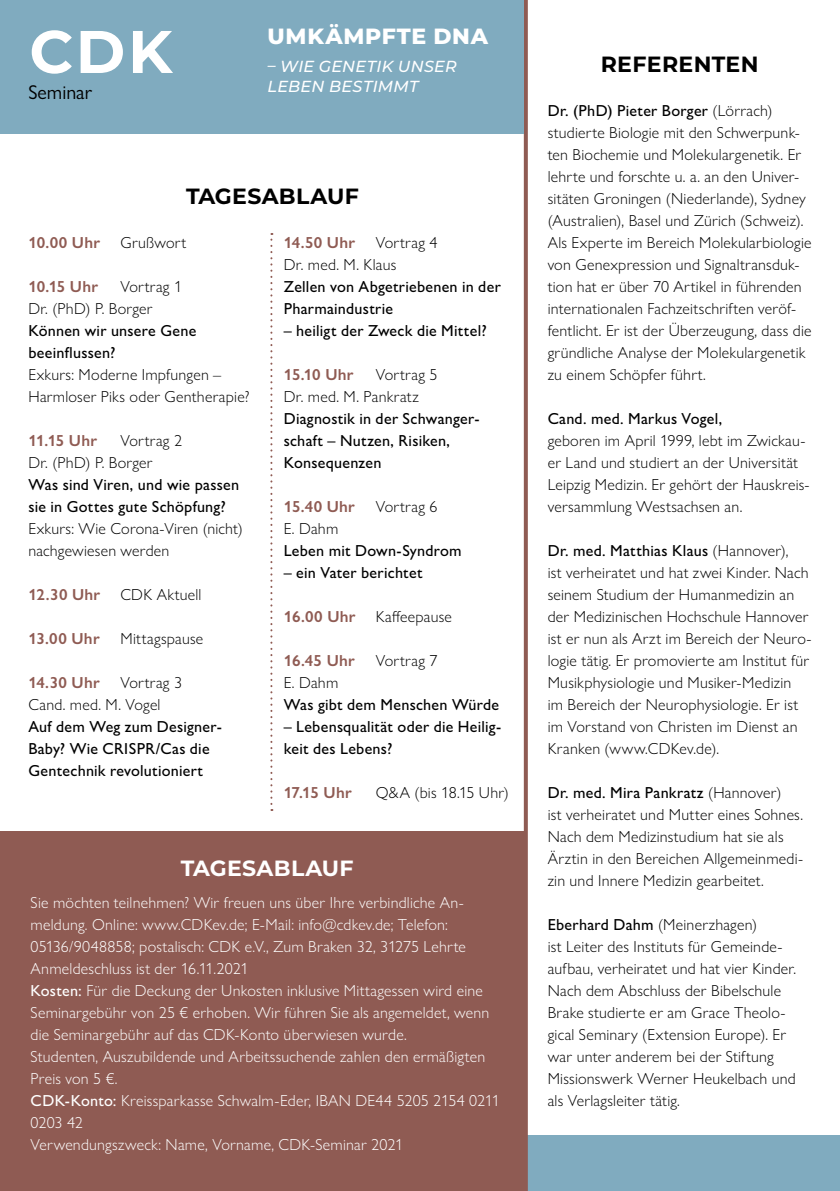
<style>
.page{position:relative;width:840px;height:1191px;background:#fff}
.page>*{position:absolute;margin:0;border:0;box-sizing:border-box;transform-origin:0 0}
.t1{font:700 60px "Montserrat";color:#fff}
.t2{font:700 22px "Montserrat";letter-spacing:.015em;color:#000}
.t3{font:800 22px "Montserrat";letter-spacing:.03em;color:#fff}
.t4{font:700 22px "Montserrat";letter-spacing:.015em;color:#fff}
.t5{font:20px "Gill Sans Nova";color:#000}
.Text{font:300 16px/22px "Gill Sans Nova";letter-spacing:.015em;color:#000}
.Text-2{font:300 16px/22px "Gill Sans Nova";letter-spacing:.015em;color:#fff}
.Text-3{font:500 16px/22px "Gill Sans Nova";letter-spacing:.015em;color:#000}
.t6{font:600 16px "Gill Sans Nova";letter-spacing:.02em;color:#8f5b53}
.t7{font:italic 500 16px "Montserrat";letter-spacing:.015em;color:#fff}
.s1{font-weight:500}
</style>
<div class="page">
<div style="left:501px;top:1135px;width:338px;height:56px;background:#80abbf"></div>
<div style="left:0;top:832px;width:525px;height:359px;background:#8f5b53"></div>
<svg style="left:523px;top:0;width:4px;height:1191px;fill:#8f5b53"></svg>
<div style="left:0;top:0;width:523px;height:133px;background:#80abbf"></div>
<svg style="left:270px;top:233px;width:2px;height:578px"></svg>
<p class="t1" style="left:29px;top:8px;width:144px">CDK</p>
<p class="t5" style="left:28px;top:80px;width:65px">Seminar</p>
<p class="t3" style="left:267px;top:20px;width:222px">UMKÄMPFTE DNA</p>
<p class="t7" style="left:267px;top:55px;width:190px">– WIE GENETIK UNSER</p>
<p class="t7" style="left:267px;top:75px;width:152px">LEBEN BESTIMMT</p>
<p class="t2" style="left:186px;top:180px;width:174px">TAGESABLAUF</p>
<p class="t6" style="left:28px;top:233px;width:73px">10.00 Uhr</p>
<p class="Text" style="left:120px;top:231px;width:67px">Grußwort</p>
<p class="t6" style="left:28px;top:277px;width:71px">10.15 Uhr</p>
<p class="Text" style="left:120px;top:275px;width:63px">Vortrag 1</p>
<p class="Text" style="left:28px;top:297px;width:126px">Dr. (PhD) P. Borger</p>
<p class="Text-3" style="left:28px;top:319px;width:169px">Können wir unsere Gene beeinflussen?</p>
<p class="Text" style="left:28px;top:363px;width:222px">Exkurs: Moderne Impfungen –<br>Harmloser Piks oder Gentherapie?</p>
<p class="t6" style="left:28px;top:431px;width:70px">11.15 Uhr</p>
<p class="Text" style="left:120px;top:429px;width:63px">Vortrag 2</p>
<p class="Text" style="left:28px;top:451px;width:126px">Dr. (PhD) P. Borger</p>
<p class="Text-3" style="left:28px;top:473px;width:212px">Was sind Viren, und wie passen sie in Gottes gute Schöpfung?</p>
<p class="Text" style="left:28px;top:517px;width:216px">Exkurs: Wie Corona-Viren (nicht) nachgewiesen werden</p>
<p class="t6" style="left:28px;top:585px;width:73px">12.30 Uhr</p>
<p class="Text" style="left:120px;top:583px;width:82px">CDK Aktuell</p>
<p class="t6" style="left:28px;top:629px;width:73px">13.00 Uhr</p>
<p class="Text" style="left:120px;top:627px;width:84px">Mittagspause</p>
<p class="t6" style="left:28px;top:673px;width:73px">14.30 Uhr</p>
<p class="Text" style="left:120px;top:671px;width:63px">Vortrag 3</p>
<p class="Text" style="left:28px;top:693px;width:134px">Cand. med. M. Vogel</p>
<p class="Text-3" style="left:28px;top:715px;width:195px">Auf dem Weg zum Designer-<br>Baby? Wie CRISPR/Cas die<br>Gentechnik revolutioniert</p>
<p class="t6" style="left:283px;top:233px;width:73px">14.50 Uhr</p>
<p class="Text" style="left:375px;top:231px;width:63px">Vortrag 4</p>
<p class="Text" style="left:283px;top:253px;width:114px">Dr. med. M. Klaus</p>
<p class="Text-3" style="left:283px;top:275px;width:218px">Zellen von Abgetriebenen in der<br>Pharmaindustrie</p>
<p class="Text-3" style="left:283px;top:319px;width:204px">– heiligt der Zweck die Mittel?</p>
<p class="t6" style="left:283px;top:365px;width:71px">15.10 Uhr</p>
<p class="Text" style="left:375px;top:363px;width:63px">Vortrag 5</p>
<p class="Text" style="left:283px;top:385px;width:136px">Dr. med. M. Pankratz</p>
<p class="Text-3" style="left:283px;top:407px;width:197px">Diagnostik in der Schwanger&shy;schaft – Nutzen, Risiken,<br>Konsequenzen</p>
<p class="t6" style="left:283px;top:497px;width:73px">15.40 Uhr</p>
<p class="Text" style="left:375px;top:495px;width:63px">Vortrag 6</p>
<p class="Text" style="left:283px;top:517px;width:56px">E. Dahm</p>
<p class="Text-3" style="left:283px;top:539px;width:179px">Leben mit Down-Syndrom</p>
<p class="Text-3" style="left:283px;top:561px;width:140px">– ein Vater berichtet</p>
<p class="t6" style="left:283px;top:607px;width:73px">16.00 Uhr</p>
<p class="Text" style="left:375px;top:605px;width:77px">Kaffeepause</p>
<p class="t6" style="left:283px;top:651px;width:73px">16.45 Uhr</p>
<p class="Text" style="left:375px;top:649px;width:63px">Vortrag 7</p>
<p class="Text" style="left:283px;top:671px;width:56px">E. Dahm</p>
<p class="Text-3" style="left:283px;top:693px;width:217px">Was gibt dem Menschen Würde</p>
<p class="Text-3" style="left:283px;top:715px;width:219px">– Lebensqualität oder die Heilig&shy;keit des Lebens?</p>
<p class="t6" style="left:283px;top:783px;width:69px">17.15 Uhr</p>
<p class="Text" style="left:375px;top:781px;width:134px">Q&amp;A (bis 18.15 Uhr)</p>
<p class="t4" style="left:181px;top:852px;width:174px">TAGESABLAUF</p>
<p class="Text-2" style="left:31px;top:891px;width:436px">Sie möchten teilnehmen? Wir freuen uns über Ihre verbindliche An&shy;meldung. Online: www.CDKev.de; E-Mail: info@cdkev.de; Telefon:<br>05136/9048858; postalisch: CDK e.V., Zum Braken 32, 31275 Lehrte</p>
<p class="Text-2" style="left:31px;top:957px;width:219px">Anmeldeschluss ist der 16.11.2021</p>
<p class="Text-2" style="left:31px;top:979px;width:460px"><span class="s1">Kosten:</span> Für die Deckung der Unkosten inklusive Mittagessen wird eine<br>Seminargebühr von 25 € erhoben. Wir führen Sie als angemeldet, wenn die Seminargebühr auf das CDK-Konto überwiesen wurde.</p>
<p class="Text-2" style="left:31px;top:1045px;width:456px">Studenten, Auszubildende und Arbeitssuchende zahlen den ermäßigten<br>Preis von 5 €.</p>
<p class="Text-2" style="left:31px;top:1089px;width:470px"><span class="s1">CDK-Konto:</span> Kreissparkasse Schwalm-Eder, IBAN DE44 5205 2154 0211<br>0203 42</p>
<p class="Text-2" style="left:31px;top:1133px;width:374px">Verwendungszweck: Name, Vorname, CDK-Seminar 2021</p>
<p class="t2" style="left:600px;top:48px;width:159px">REFERENTEN</p>
<p class="Text" style="left:547px;top:99px;width:265px"><span class="s1">Dr. (PhD) Pieter Borger</span> (Lörrach) studierte Biologie mit den Schwerpunk&shy;ten Biochemie und Molekulargenetik. Er lehrte und forschte u. a. an den Univer&shy;sitäten Groningen (Niederlande), Sydney (Australien), Basel und Zürich (Schweiz).<br>Als Experte im Bereich Molekularbiologie von Genexpression und Signaltransduk&shy;tion hat er über 70 Artikel in führenden internationalen Fachzeitschriften veröf&shy;fentlicht. Er ist der Überzeugung, dass die gründliche Analyse der Molekulargenetik zu einem Schöpfer führt.</p>
<p class="Text-3" style="left:547px;top:407px;width:176px">Cand. med. Markus Vogel,</p>
<p class="Text" style="left:547px;top:429px;width:263px">geboren im April 1999, lebt im Zwickau&shy;er Land und studiert an der Universität Leipzig Medizin. Er gehört der Hauskreis&shy;versammlung Westsachsen an.</p>
<p class="Text" style="left:547px;top:539px;width:265px"><span class="s1">Dr. med. Matthias Klaus</span> (Hannover),<br>ist verheiratet und hat zwei Kinder. Nach seinem Studium der Humanmedizin an der Medizinischen Hochschule Hannover ist er nun als Arzt im Bereich der Neuro&shy;logie tätig. Er promovierte am Institut für Musikphysiologie und Musiker-Medizin<br>im Bereich der Neurophysiologie. Er ist im Vorstand von Christen im Dienst an Kranken (www.CDKev.de).</p>
<p class="Text" style="left:547px;top:781px;width:257px"><span class="s1">Dr. med. Mira Pankratz</span> (Hannover)<br>ist verheiratet und Mutter eines Sohnes.<br>Nach dem Medizinstudium hat sie als Ärztin in den Bereichen Allgemeinmedi&shy;zin und Innere Medizin gearbeitet.</p>
<p class="Text" style="left:547px;top:913px;width:250px"><span class="s1">Eberhard Dahm</span> (Meinerzhagen)<br>ist Leiter des Instituts für Gemeinde&shy;aufbau, verheiratet und hat vier Kinder.<br>Nach dem Abschluss der Bibelschule Brake studierte er am Grace Theolo&shy;gical Seminary (Extension Europe). Er war unter anderem bei der Stiftung Missionswerk Werner Heukelbach und als Verlagsleiter tätig.</p>
</div>
